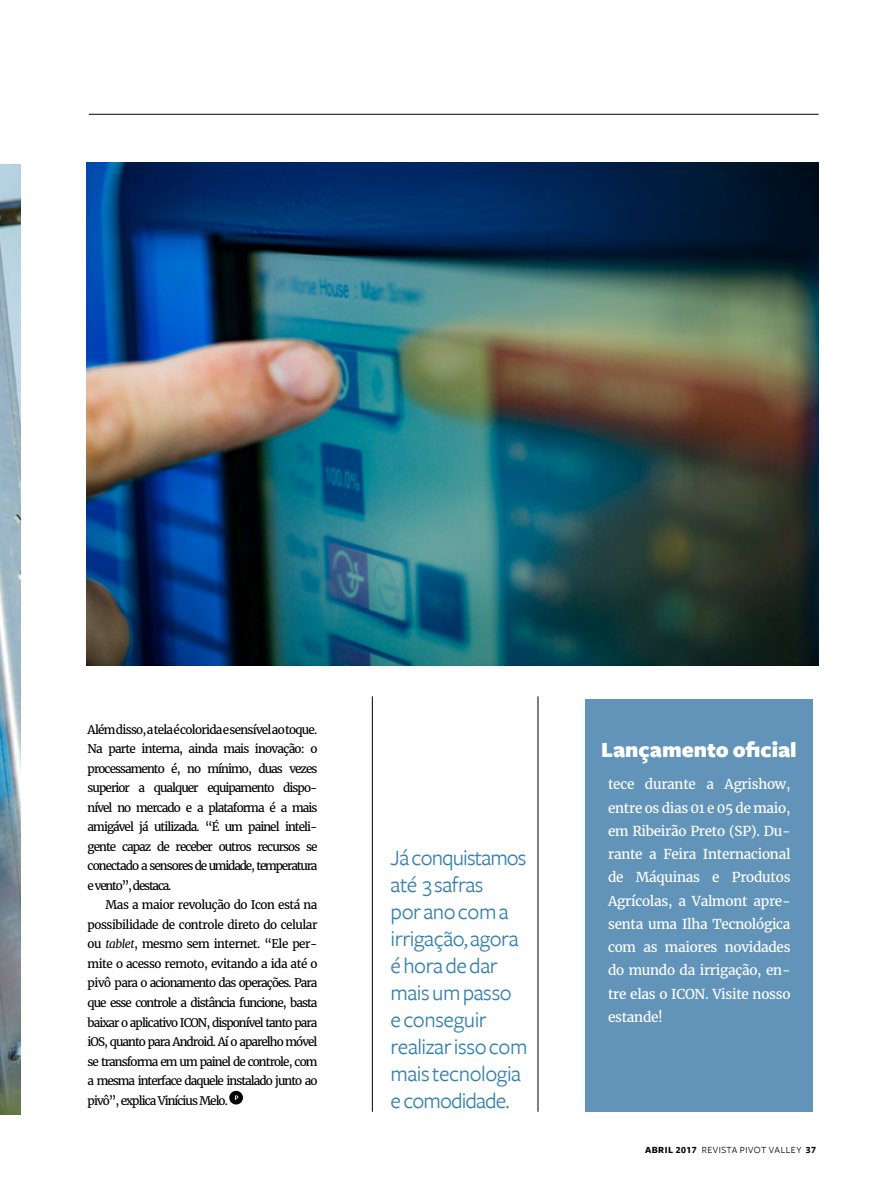
<style>
.page{position:relative;width:893px;height:1191px;background:#fff}
.page>*{position:absolute;margin:0;border:0;box-sizing:border-box;transform-origin:0 0}
.t1{font:22.5px/27px "Freight Sans";letter-spacing:-.02em;color:#3481b0}
.t2{font:900 22.5px "Freight Sans";color:#fff}
.t3{font:13.5px/23.2px "Merriweather";letter-spacing:-.02em;color:#fff;text-align:justify}
.t4{font:11.7px/19.5px "Merriweather";letter-spacing:-.08em;color:#000001;text-align:justify}
.t5{font:9.75px "Freight Sans";letter-spacing:.05em;color:#000}
.s1{font-style:italic}
.s2{font-family:"Freight Sans Bold SC"}
</style>
<div class="page">
<img style="left:0;top:164px;width:20px;height:950px">
<hr style="left:372px;top:696px;width:1px;height:415px;background:#000">
<hr style="left:538px;top:696px;width:1px;height:415px;background:#000">
<div style="left:229px;top:1090px;width:14px;height:14px;background:#000;border-radius:50%"></div>
<svg style="left:235px;top:1095px;width:3px;height:5px"></svg>
<img style="left:86px;top:162px;width:733px;height:503px">
<div style="left:585px;top:699px;width:228px;height:412px;background:#6294ba"></div>
<hr style="left:89px;top:114px;width:730px;height:1px;background:#000">
<p class="t4" style="left:88px;top:718px;width:231px">Além disso, a tela é colorida e sensível ao toque.<br>Na parte interna, ainda mais inovação: o processamento é, no mínimo, duas vezes superior a qualquer equipamento dispo&shy;nível no mercado e a plataforma é a mais amigável já utilizada. “É um painel inteli&shy;gente capaz de receber outros recursos se conectado a sensores de umidade, temperatura e vento”, destaca.</p>
<p class="t4" style="left:88px;top:894px;width:231px;text-indent:18px">Mas a maior revolução do Icon está na possibilidade de controle direto do celular ou <span class="s1">tablet</span>, mesmo sem internet. “Ele per&shy;mite o acesso remoto, evitando a ida até o pivô para o acionamento das operações. Para que esse controle a distância funcione, basta baixar o aplicativo ICON, disponível tanto para iOS, quanto para Android. Aí o aparelho móvel se transforma em um painel de controle, com a mesma interface daquele instalado junto ao pivô”, explica Vinícius Melo.</p>
<h1 class="t1" style="left:391px;top:844px;width:138px">Já conquistamos até 3 safras<br>por ano com a irrigação, agora é hora de dar mais um passo e conseguir realizar isso com mais tecnologia e comodidade.</h1>
<h1 class="t2" style="left:601px;top:738px;width:197px">Lançamento oficial</h1>
<p class="t3" style="left:608px;top:771px;width:184px">tece durante a Agrishow, entre os dias 01 e 05 de maio, em Ribeirão Preto (SP). Du&shy;rante a Feira Internacional de Máquinas e Produtos Agrícolas, a Valmont apre&shy;senta uma Ilha Tecnológica com as maiores novidades do mundo da irrigação, en&shy;tre elas o ICON. Visite nosso estande!</p>
<p class="t5" style="left:645px;top:1144px;width:172px"><span class="s2">ABRIL 2017</span> Revista Pivot Valley <span class="s2">37</span></p>
</div>
